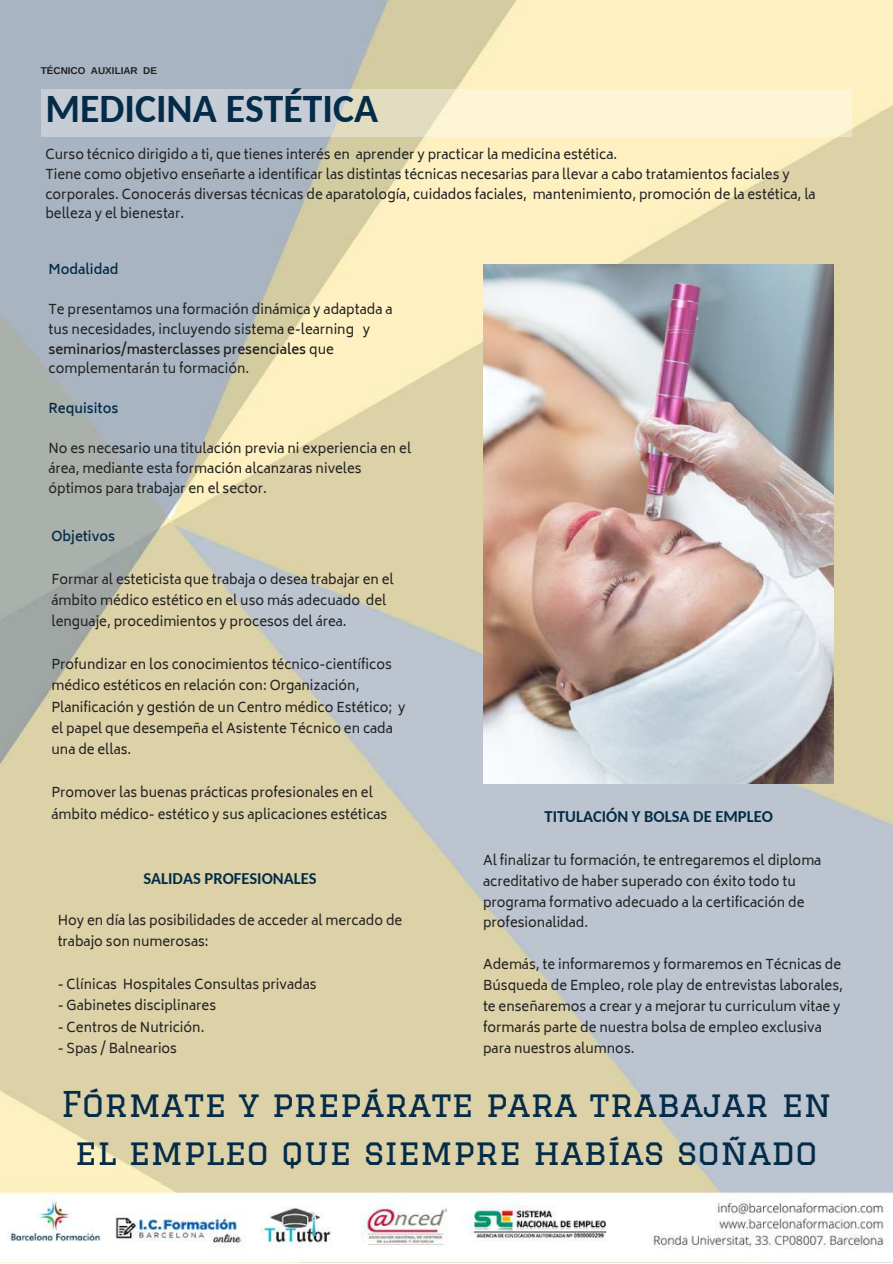
<style>
.page{position:relative;width:893px;height:1264px;background:#fff}
.page>*{position:absolute;margin:0;border:0;box-sizing:border-box;transform-origin:0 0}
.t1{font:700 39.6px "Carlito";color:#042c48}
.t2{font:34.65px/48.3px "Graduate";color:#042c48;text-align:center}
.t3{font:700 16.5px "Carlito";color:#042c48}
.t4{font:13.2px/19.8px "Biryani";color:#222}
.t5{font:600 13.2px "Biryani";color:#042c48}
.t6{font:700 9.9px "Arimo";color:#222}
.s1{font-weight:600}
</style>
<div class="page">
<img style="left:0;top:0;width:892px;height:1262px">
<svg style="left:41px;top:89px;width:810px;height:47px;background:#e5e3d3"></svg>
<img style="left:483px;top:264px;width:350px;height:519px">
<p class="t6" style="left:41px;top:65px;width:118px">TÉCNICO AUXILIAR DE</p>
<h1 class="t1" style="left:45px;top:93px;width:334px">MEDICINA ESTÉTICA</h1>
<p class="t4" style="left:45px;top:144px;width:771px">Curso técnico dirigido a ti, que tienes interés en aprender y practicar la medicina estética.<br>Tiene como objetivo enseñarte a identificar las distintas técnicas necesarias para llevar a cabo tratamientos faciales y corporales. Conocerás diversas técnicas de aparatología, cuidados faciales, mantenimiento, promoción de la estética, la belleza y el bienestar.</p>
<p class="t5" style="left:48px;top:262px;width:71px">Modalidad</p>
<p class="t4" style="left:48px;top:299px;width:345px">Te presentamos una formación dinámica y adaptada a tus necesidades, incluyendo sistema e-learning y <span class="s1">seminarios/masterclasses presenciales</span> que complementarán tu formación.</p>
<p class="t5" style="left:48px;top:401px;width:71px">Requisitos</p>
<p class="t4" style="left:48px;top:438px;width:364px">No es necesario una titulación previa ni experiencia en el área, mediante esta formación alcanzaras niveles óptimos para trabajar en el sector.</p>
<p class="t5" style="left:51px;top:528px;width:65px">Objetivos</p>
<p class="t4" style="left:51px;top:568px;width:344px;line-height:21.3px">Formar al esteticista que trabaja o desea trabajar en el ámbito médico estético en el uso más adecuado del lenguaje, procedimientos y procesos del área.</p>
<p class="t4" style="left:51px;top:653px;width:355px;line-height:21.3px">Profundizar en los conocimientos técnico-científicos médico estéticos en relación con: Organización, Planificación y gestión de un Centro médico Estético; y el papel que desempeña el Asistente Técnico en cada una de ellas.</p>
<p class="t4" style="left:51px;top:782px;width:337px;line-height:21.3px">Promover las buenas prácticas profesionales en el ámbito médico- estético y sus aplicaciones estéticas</p>
<p class="t3" style="left:143px;top:871px;width:175px">SALIDAS PROFESIONALES</p>
<p class="t4" style="left:58px;top:909px;width:346px;line-height:21.3px">Hoy en día las posibilidades de acceder al mercado de trabajo son numerosas:</p>
<p class="t4" style="left:58px;top:974px;width:260px">- Clínicas Hospitales Consultas privadas</p>
<p class="t4" style="left:58px;top:995px;width:160px">- Gabinetes disciplinares</p>
<p class="t4" style="left:58px;top:1017px;width:148px">- Centros de Nutrición.</p>
<p class="t4" style="left:58px;top:1038px;width:121px">- Spas / Balnearios</p>
<p class="t3" style="left:544px;top:809px;width:230px">TITULACIÓN Y BOLSA DE EMPLEO</p>
<p class="t4" style="left:483px;top:849px;width:340px;line-height:21px">Al finalizar tu formación, te entregaremos el diploma acreditativo de haber superado con éxito todo tu programa formativo adecuado a la certificación de profesionalidad.</p>
<p class="t4" style="left:483px;top:954px;width:361px;line-height:21px">Además, te informaremos y formaremos en Técnicas de Búsqueda de Empleo, role play de entrevistas laborales, te enseñaremos a crear y a mejorar tu curriculum vitae y formarás parte de nuestra bolsa de empleo exclusiva para nuestros alumnos.</p>
<h2 class="t2" style="left:61px;top:1079px;width:772px">Fórmate y prepárate para trabajar en el empleo que siempre habías soñado</h2>
</div>
